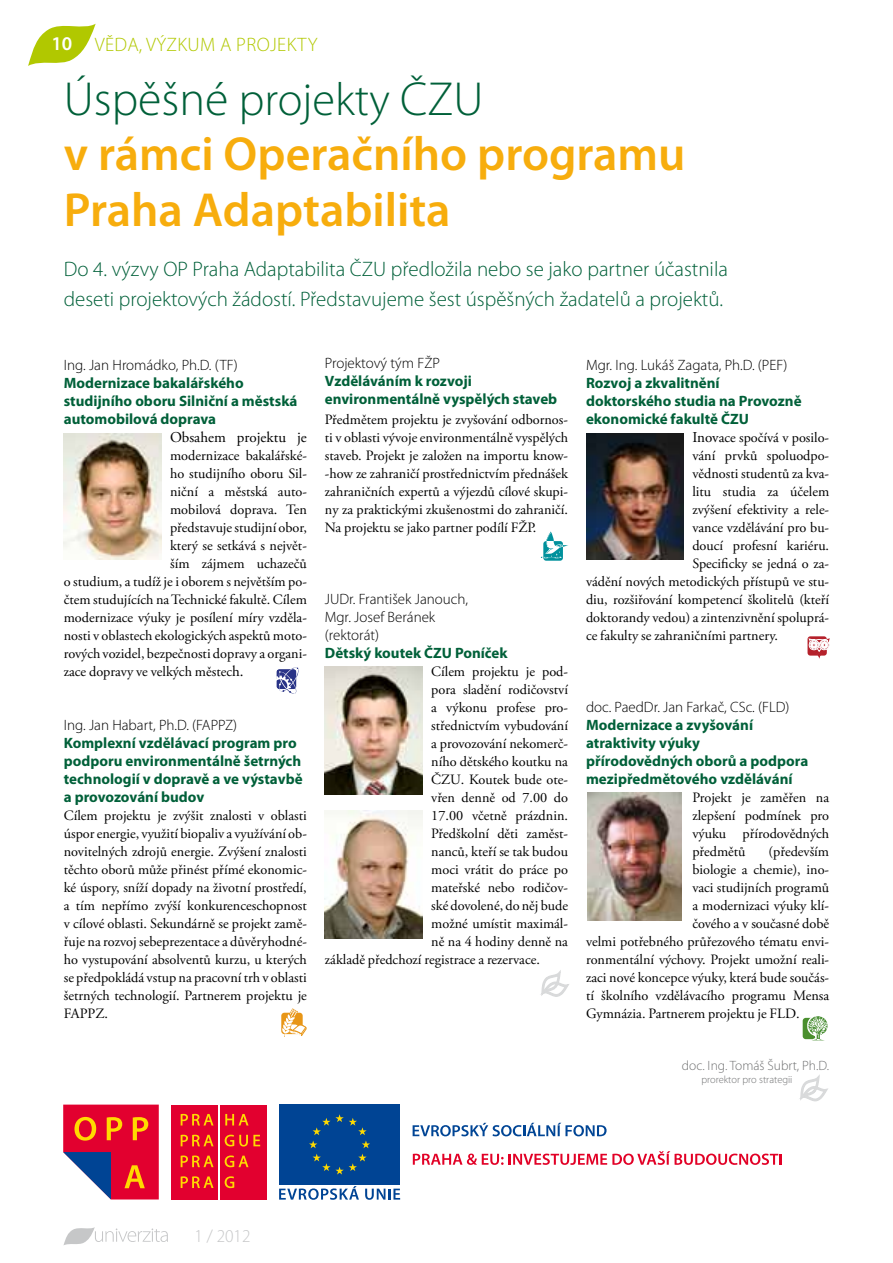
<style>
.page{position:relative;width:893px;height:1263px;background:#fff}
.page>*{position:absolute;margin:0;border:0;box-sizing:border-box;transform-origin:0 0}
.t1{font:600 48px/55.5px "Myriad Pro";color:#f7ad0d}
.t2{font:300 21px/30px "Myriad Pro";color:#006039}
.t3{font:300 19.5px "Myriad Pro";letter-spacing:.02em;color:#b1c800}
.t4{font:600 19.5px "Myriad Pro";color:#fff}
.t5{font:300 18.15px "Myriad Pro";color:#c6c7c8;scale:.95 1}
.t6{font:700 15px/18px "Myriad Pro";color:#006039}
.t7{font:300 15px/18px "Myriad Pro";color:#000}
.t8{font:15px "Adobe Garamond Pro";color:#000}
.t9{font:14.25px/18px "Adobe Garamond Pro";color:#000;text-align:justify}
.t10{font:300 13.5px "Myriad Pro";color:#707172}
.t11{font:300 10.5px "Myriad Pro";color:#707172}
.s1{font-weight:300;color:#006039}
.s2{font-weight:300;font-size:46.5px;color:#006039}
.s3{font-size:15px}
</style>
<div class="page">
<svg style="left:28px;top:23px;width:68px;height:43px"></svg>
<svg style="left:63px;top:1227px;width:105px;height:18px"></svg>
<img style="left:64px;top:434px;width:98px;height:125px">
<svg style="left:276px;top:667px;width:23px;height:27px"></svg>
<svg style="left:281px;top:1008px;width:26px;height:29px"></svg>
<svg style="left:541px;top:531px;width:27px;height:30px"></svg>
<img style="left:325px;top:667px;width:98px;height:127px">
<img style="left:325px;top:811px;width:98px;height:127px">
<svg style="left:540px;top:970px;width:29px;height:27px"></svg>
<img style="left:586px;top:433px;width:98px;height:126px">
<div style="left:806px;top:635px;width:22px;height:22px;border:2px solid #fff;border-radius:3px"></div>
<svg style="left:807px;top:636px;width:20px;height:20px"></svg>
<svg style="left:809px;top:638px;width:21px;height:21px"></svg>
<img style="left:587px;top:792px;width:95px;height:128px">
<svg style="left:802px;top:1016px;width:26px;height:25px"></svg>
<svg style="left:413px;top:1123px;width:194px;height:13px"></svg>
<svg style="left:413px;top:1151px;width:369px;height:14px"></svg>
<svg style="left:63px;top:1104px;width:96px;height:95px"></svg>
<div style="left:171px;top:1105px;width:47px;height:94px;background:#e2002f"></div>
<div style="left:220px;top:1105px;width:47px;height:94px;background:#e2002f"></div>
<svg style="left:181px;top:1114px;width:32px;height:11px"></svg>
<svg style="left:225px;top:1114px;width:24px;height:11px"></svg>
<svg style="left:181px;top:1135px;width:32px;height:11px"></svg>
<svg style="left:225px;top:1135px;width:35px;height:11px"></svg>
<svg style="left:181px;top:1155px;width:32px;height:12px"></svg>
<svg style="left:225px;top:1155px;width:23px;height:12px"></svg>
<svg style="left:181px;top:1176px;width:32px;height:12px"></svg>
<svg style="left:225px;top:1176px;width:9px;height:12px"></svg>
<div style="left:279px;top:1105px;width:121px;height:80px;background:#004494"></div>
<svg style="left:309px;top:1114px;width:61px;height:60px"></svg>
<svg style="left:279px;top:1186px;width:80px;height:14px"></svg>
<svg style="left:365px;top:1188px;width:35px;height:12px"></svg>
<svg style="left:799px;top:1075px;width:29px;height:27px"></svg>
<h3 class="t4" style="left:51px;top:31px;width:22px">10</h3>
<h3 class="t3" style="left:95px;top:34px;width:224px">VĚDA, VÝZKUM a PROJEKTY</h3>
<h1 class="t1" style="left:64px;top:70px;width:623px"><span class="s1">Úspěšné</span> <span class="s2">projekty</span> <span class="s1">ČZU<br></span>v rámci Operačního programu<br>Praha Adaptabilita</h1>
<h2 class="t2" style="left:64px;top:255px;width:666px">Do 4. výzvy OP Praha Adaptabilita ČZU předložila nebo se jako partner účastnila deseti projektových žádostí. Představujeme šest úspěšných žadatelů a projektů.</h2>
<p class="t7" style="left:64px;top:356px;width:175px">Ing. Jan Hromádko, Ph.D. (TF)</p>
<p class="t6" style="left:64px;top:373px;width:235px">Modernizace bakalářského studijního oboru Silniční a městská automobilová doprava</p>
<p class="t8" style="left:170px;top:428px;width:138px">Obsahem projektu je</p>
<p class="t9" style="left:170px;top:447px;width:138px">modernizace bakalářské-</p>
<p class="t9" style="left:170px;top:465px;width:138px">ho studijního oboru Sil-</p>
<p class="t9" style="left:170px;top:483px;width:138px">niční a městská auto-</p>
<p class="t9" style="left:170px;top:501px;width:138px">mobilová doprava. Ten</p>
<p class="t9" style="left:170px;top:519px;width:138px">představuje studijní obor,</p>
<p class="t9" style="left:170px;top:537px;width:138px">který se setkává s největ-</p>
<p class="t9" style="left:170px;top:555px;width:138px">ším zájmem uchazečů</p>
<p class="t9" style="left:64px;top:573px;width:245px">o studium, a tudíž je i oborem s největším po-</p>
<p class="t9" style="left:64px;top:591px;width:245px">čtem studujících na Technické fakultě. Cílem</p>
<p class="t9" style="left:64px;top:609px;width:245px">modernizace výuky je posílení míry vzděla-</p>
<p class="t9" style="left:64px;top:627px;width:245px">nosti v oblastech ekologických aspektů moto-</p>
<p class="t9" style="left:64px;top:645px;width:245px">rových vozidel, bezpečnosti dopravy a organi-</p>
<p class="t9" style="left:64px;top:663px;width:181px">zace dopravy ve velkých městec<span class="s3">h.</span></p>
<p class="t7" style="left:64px;top:716px;width:175px">Ing. Jan Habart, Ph.D. (FAPPZ)</p>
<p class="t6" style="left:64px;top:733px;width:240px">Komplexní vzdělávací program pro podporu environmentálně šetrných technologií v dopravě a ve výstavbě a provozování budov</p>
<p class="t9" style="left:64px;top:807px;width:245px">Cílem projektu je zvýšit znalosti v oblasti úspor energie, využití biopaliv a využívání ob&shy;novitelných zdrojů energie. Zvýšení znalosti těchto oborů může přinést přímé ekonomic&shy;ké úspory, sníží dopady na životní prostředí, a tím nepřímo zvýší konkurenceschopnost v cílové oblasti. Sekundárně se projekt zamě&shy;řuje na rozvoj sebeprezentace a důvěryhodné&shy;ho vystupování absolventů kurzu, u kterých se předpokládá vstup na pracovní trh v oblasti šetrných technologií. Partnerem projektu je FAPPZ.</p>
<p class="t7" style="left:325px;top:355px;width:117px">Projektový tým FŽP</p>
<p class="t6" style="left:325px;top:372px;width:234px">Vzděláváním k rozvoji environmentálně vyspělých staveb</p>
<p class="t9" style="left:325px;top:411px;width:245px">Předmětem projektu je zvyšování odbornos&shy;ti v oblasti vývoje environmentálně vyspělých staveb. Projekt je založen na importu know--how ze zahraničí prostřednictvím přednášek zahraničních expertů a výjezdů cílové skupi&shy;ny za praktickými zkušenostmi do zahraničí.<br>Na projektu se jako partner podílí FŽP.</p>
<p class="t7" style="left:325px;top:590px;width:145px">JUDr. František Janouch,<br>Mgr. Josef Beránek (rektorát)</p>
<p class="t6" style="left:325px;top:643px;width:184px">Dětský koutek ČZU Poníček</p>
<p class="t9" style="left:431px;top:663px;width:138px">Cílem projektu je pod-</p>
<p class="t9" style="left:431px;top:681px;width:138px">pora sladění rodičovství</p>
<p class="t9" style="left:431px;top:699px;width:138px">a výkonu profese pro-</p>
<p class="t9" style="left:431px;top:717px;width:138px">střednictvím vybudování</p>
<p class="t9" style="left:431px;top:735px;width:138px">a provozování nekomerč-</p>
<p class="t9" style="left:431px;top:753px;width:138px">ního dětského koutku na</p>
<p class="t9" style="left:431px;top:771px;width:138px">ČZU. Koutek bude ote-</p>
<p class="t9" style="left:431px;top:789px;width:138px">vřen denně od 7.00 do</p>
<p class="t9" style="left:431px;top:807px;width:138px">17.00 včetně prázdnin.</p>
<p class="t9" style="left:431px;top:825px;width:138px">Předškolní děti zaměst-</p>
<p class="t9" style="left:431px;top:843px;width:138px">nanců, kteří se tak budou</p>
<p class="t9" style="left:431px;top:861px;width:138px">moci vrátit do práce po</p>
<p class="t9" style="left:431px;top:879px;width:138px">mateřské nebo rodičov-</p>
<p class="t9" style="left:431px;top:897px;width:138px">ské dovolené, do něj bude</p>
<p class="t9" style="left:431px;top:915px;width:138px">možné umístit maximál-</p>
<p class="t9" style="left:431px;top:933px;width:138px">ně na 4 hodiny denně na</p>
<p class="t9" style="left:325px;top:951px;width:217px">základě předchozí registrace a rezervace.</p>
<p class="t7" style="left:586px;top:356px;width:203px">Mgr. Ing. Lukáš Zagata, Ph.D. (PEF)</p>
<p class="t6" style="left:586px;top:373px;width:217px">Rozvoj a zkvalitnění doktorského studia na Provozně ekonomické fakultě ČZU</p>
<p class="t9" style="left:692px;top:429px;width:138px"><span class="s3">Inov</span>ace spočívá v posilo-</p>
<p class="t9" style="left:692px;top:447px;width:138px">vání prvků spoluodpo-</p>
<p class="t9" style="left:692px;top:465px;width:138px">vědnosti studentů za kva-</p>
<p class="t9" style="left:692px;top:483px;width:138px">litu studia za účelem</p>
<p class="t9" style="left:692px;top:501px;width:138px">zvýšení efektivity a rele-</p>
<p class="t9" style="left:692px;top:519px;width:138px">vance vzdělávání pro bu-</p>
<p class="t9" style="left:692px;top:537px;width:138px">doucí profesní kariéru.</p>
<p class="t9" style="left:692px;top:555px;width:138px">Specificky se jedná o za-</p>
<p class="t9" style="left:586px;top:573px;width:245px">vádění nových metodických přístupů ve stu-</p>
<p class="t9" style="left:586px;top:591px;width:245px">diu, rozšiřování kompetencí školitelů (kteří</p>
<p class="t9" style="left:586px;top:609px;width:245px">doktorandy vedou) a zintenzivnění spoluprá-</p>
<p class="t9" style="left:586px;top:627px;width:193px">ce fakulty se zahraničními partnery.</p>
<p class="t7" style="left:586px;top:698px;width:205px">doc. PaedDr. Jan Farkač, CSc. (FLD)</p>
<p class="t6" style="left:586px;top:715px;width:224px">Modernizace a zvyšování atraktivity výuky přírodovědných oborů a podpora mezipředmětového vzdělávání</p>
<p class="t9" style="left:692px;top:789px;width:138px">Projekt je zaměřen na zlepšení podmínek pro výuku přírodovědných předmětů</p>
<p class="t9" style="left:769px;top:843px;width:62px">(především</p>
<p class="t9" style="left:692px;top:861px;width:138px">biologie a chemie), ino-</p>
<p class="t9" style="left:692px;top:879px;width:138px">vaci studijních programů</p>
<p class="t9" style="left:692px;top:897px;width:138px">a modernizaci výuky klí-</p>
<p class="t9" style="left:692px;top:915px;width:138px">čového a v současné době</p>
<p class="t9" style="left:586px;top:933px;width:245px">velmi potřebného průřezového tématu envi-</p>
<p class="t9" style="left:586px;top:951px;width:245px">ronmentální výchovy. Projekt umožní reali-</p>
<p class="t9" style="left:586px;top:969px;width:245px">zaci nové koncepce výuky, která bude součás-</p>
<p class="t9" style="left:586px;top:987px;width:245px">tí školního vzdělávacího programu Mensa</p>
<p class="t9" style="left:586px;top:1005px;width:215px">Gymnázia. Partnerem projektu je FLD.</p>
<p class="t10" style="left:682px;top:1058px;width:149px">doc. Ing. Tomáš Šubrt, Ph.D.</p>
<p class="t11" style="left:701px;top:1073px;width:93px">prorektor pro strategii</p>
<p class="t5" style="left:195px;top:1226px;width:60px">1 / 2012</p>
</div>
